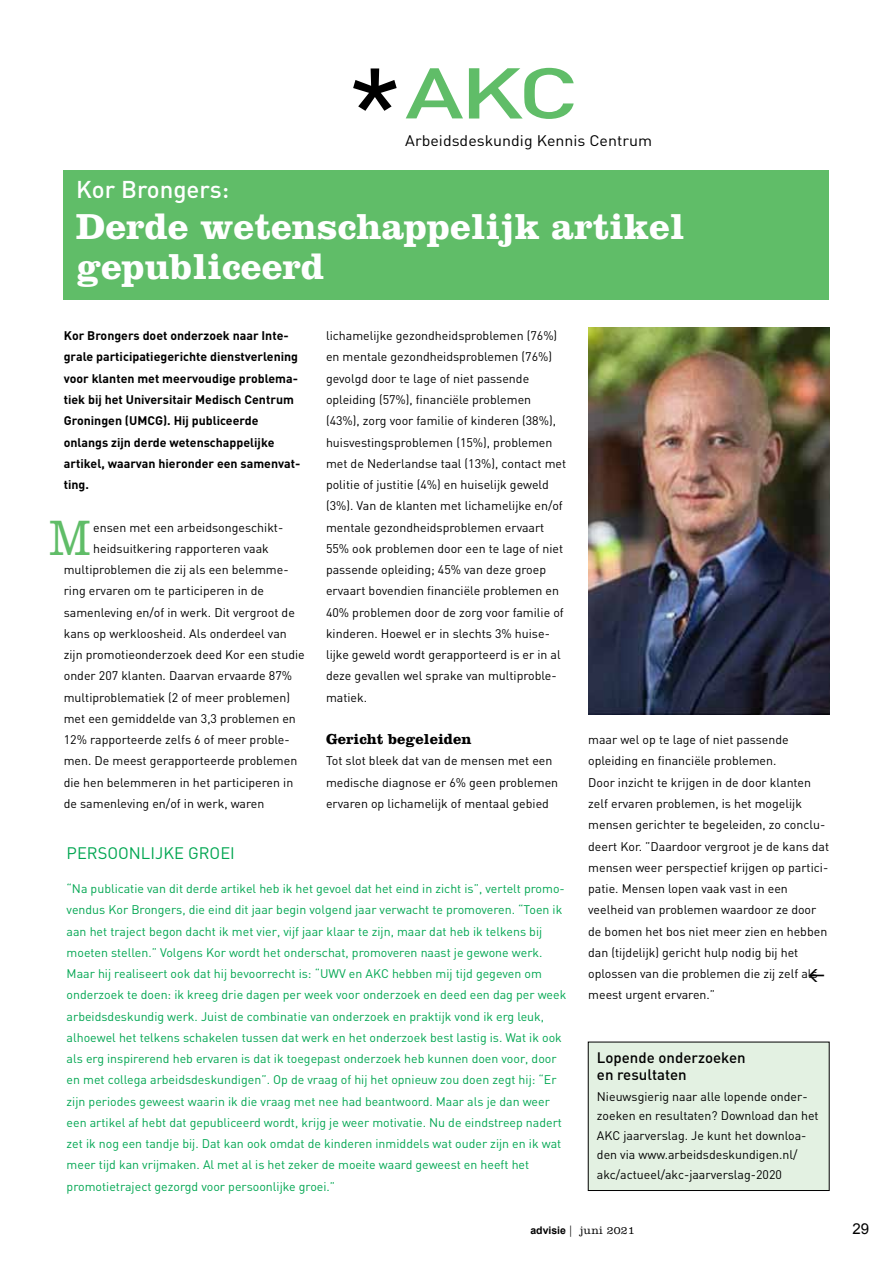
<style>
.page{position:relative;width:893px;height:1263px;background:#fff}
.page>*{position:absolute;margin:0;border:0;box-sizing:border-box;transform-origin:0 0}
.t1{font:300 51.6px "Clarendon LT Std";color:#60bd68;scale:.84 1}
.t2{font:700 37.5px/40.5px "Clarendon LT Std";color:#fff}
.t3{font:24px "DIN Medium Alternate";color:#fff}
.t4{font:16.5px "DIN";color:#00a651}
.t5{font:15.15px "DIN";color:#000;scale:1.05 1}
.t6{font:15px/16.8px "DIN Medium Alternate";color:#000}
.t7{font:700 15px "Clarendon LT Std";color:#000}
.t8{font:15px "Arial";color:#000}
.t9{font:12.3px/21.3px "DIN";color:#000}
.t10{font:12.3px/21.3px "DIN";color:#00a651}
.t11{font:700 12.3px/21.3px "DIN";color:#000}
.t12{font:300 11.25px "Clarendon LT Std";letter-spacing:.02em;color:#000}
.s1{font-family:"Arial";font-weight:700;font-size:10.5px}
</style>
<div class="page">
<div style="left:64px;top:170px;width:765px;height:130px;background:#60bd68"></div>
<svg style="left:406px;top:68px;width:57px;height:50px"></svg>
<svg style="left:353px;top:68px;width:44px;height:43px"></svg>
<svg style="left:469px;top:68px;width:105px;height:51px"></svg>
<div style="left:588px;top:1042px;width:241px;height:148px;background:#e3f1e2"></div>
<div style="left:588px;top:1042px;width:241px;height:149px;border:1px solid #000"></div>
<img style="left:588px;top:327px;width:241px;height:387px">
<p class="t5" style="left:405px;top:131px;width:237px">Arbeidsdeskundig Kennis Centrum</p>
<h3 class="t3" style="left:76px;top:174px;width:154px">Kor Brongers:</h3>
<h2 class="t2" style="left:76px;top:206px;width:610px">Derde wetenschappelijk artikel gepubliceerd</h2>
<p class="t11" style="left:64px;top:325px;width:238px">Kor Brongers doet onderzoek naar Inte&shy;grale participatiegerichte dienstverlening voor klanten met meervoudige problema&shy;tiek bij het Universitair Medisch Centrum Groningen (UMCG). Hij publiceerde onlangs zijn derde wetenschappelijke artikel, waarvan hieronder een samenvat&shy;ting.</p>
<p class="t9" style="left:93px;top:516px;width:192px">ensen met een arbeidsongeschikt-</p>
<p class="t9" style="left:93px;top:537px;width:177px">heidsuitkering rapporteren vaak</p>
<p class="t9" style="left:64px;top:559px;width:226px">multiproblemen die zij als een belemme-</p>
<p class="t9" style="left:64px;top:580px;width:202px">ring ervaren om te participeren in de</p>
<p class="t9" style="left:64px;top:601px;width:233px">samenleving en/of in werk. Dit vergroot de</p>
<p class="t9" style="left:64px;top:622px;width:225px">kans op werkloosheid. Als onderdeel van</p>
<p class="t9" style="left:64px;top:644px;width:242px">zijn promotieonderzoek deed Kor een studie</p>
<p class="t9" style="left:64px;top:665px;width:230px">onder 207 klanten. Daarvan ervaarde 87%</p>
<p class="t9" style="left:64px;top:686px;width:228px">multiproblematiek (2 of meer problemen)</p>
<p class="t9" style="left:64px;top:708px;width:234px">met een gemiddelde van 3,3 problemen en</p>
<p class="t9" style="left:64px;top:729px;width:227px">12% rapporteerde zelfs 6 of meer proble-</p>
<p class="t9" style="left:64px;top:750px;width:235px">men. De meest gerapporteerde problemen</p>
<p class="t9" style="left:64px;top:771px;width:231px">die hen belemmeren in het participeren in</p>
<p class="t9" style="left:64px;top:793px;width:202px">de samenleving en/of in werk, waren</p>
<h1 class="t1" style="left:50px;top:508px;width:50px">M</h1>
<p class="t9" style="left:326px;top:325px;width:242px">lichamelijke gezondheidsproblemen (76%) en mentale gezondheidsproblemen (76%) gevolgd door te lage of niet passende opleiding (57%), financiële problemen (43%), zorg voor familie of kinderen (38%), huisvestingsproblemen (15%), problemen met de Nederlandse taal (13%), contact met politie of justitie (4%) en huiselijk geweld (3%). Van de klanten met lichamelijke en/of mentale gezondheidsproblemen ervaart 55% ook problemen door een te lage of niet passende opleiding; 45% van deze groep ervaart bovendien financiële problemen en 40% problemen door de zorg voor familie of kinderen. Hoewel er in slechts 3% huise&shy;lijke geweld wordt gerapporteerd is er in al deze gevallen wel sprake van multiproble&shy;matiek.</p>
<p class="t7" style="left:326px;top:730px;width:147px">Gericht begeleiden</p>
<p class="t9" style="left:326px;top:750px;width:234px">Tot slot bleek dat van de mensen met een medische diagnose er 6% geen problemen ervaren op lichamelijk of mentaal gebied</p>
<h3 class="t4" style="left:67px;top:843px;width:21px">Persoonlijke</h3>
<h3 class="t4" style="left:188px;top:843px;width:10px">groei</h3>
<p class="t10" style="left:67px;top:878px;width:501px">“Na publicatie van dit derde artikel heb ik het gevoel dat het eind in zicht is”, vertelt promo&shy;vendus Kor Brongers, die eind dit jaar begin volgend jaar verwacht te promoveren. “Toen ik aan het traject begon dacht ik met vier, vijf jaar klaar te zijn, maar dat heb ik telkens bij moeten stellen.” Volgens Kor wordt het onderschat, promoveren naast je gewone werk.<br>Maar hij realiseert ook dat hij bevoorrecht is: “UWV en AKC hebben mij tijd gegeven om onderzoek te doen: ik kreeg drie dagen per week voor onderzoek en deed een dag per week arbeidsdeskundig werk. Juist de combinatie van onderzoek en praktijk vond ik erg leuk, alhoewel het telkens schakelen tussen dat werk en het onderzoek best lastig is. Wat ik ook als erg inspirerend heb ervaren is dat ik toegepast onderzoek heb kunnen doen voor, door en met collega arbeidsdeskundigen”. Op de vraag of hij het opnieuw zou doen zegt hij: “Er zijn periodes geweest waarin ik die vraag met nee had beantwoord. Maar als je dan weer een artikel af hebt dat gepubliceerd wordt, krijg je weer motivatie. Nu de eindstreep nadert zet ik nog een tandje bij. Dat kan ook omdat de kinderen inmiddels wat ouder zijn en ik wat meer tijd kan vrijmaken. Al met al is het zeker de moeite waard geweest en heeft het promotietraject gezorgd voor persoonlijke groei.”</p>
<p class="t9" style="left:588px;top:729px;width:242px">maar wel op te lage of niet passende opleiding en financiële problemen.<br>Door inzicht te krijgen in de door klanten zelf ervaren problemen, is het mogelijk mensen gerichter te begeleiden, zo conclu&shy;deert Kor. ”Daardoor vergroot je de kans dat mensen weer perspectief krijgen op partici&shy;patie. Mensen lopen vaak vast in een veelheid van problemen waardoor ze door de bomen het bos niet meer zien en hebben dan (tijdelijk) gericht hulp nodig bij het oplossen van die problemen die zij zelf als meest urgent ervaren.”</p>
<p class="t6" style="left:597px;top:1049px;width:150px">Lopende onderzoeken en resultaten</p>
<p class="t9" style="left:597px;top:1086px;width:223px;line-height:19.5px">Nieuwsgierig naar alle lopende onder&shy;zoeken en resultaten? Download dan het AKC jaarverslag. Je kunt het downloa&shy;den via www.arbeidsdeskundigen.nl/ akc/actueel/akc-jaarverslag-2020</p>
<p class="t12" style="left:530px;top:1223px;width:106px"><span class="s1">advisie</span> | juni 2021</p>
<p class="t8" style="left:852px;top:1219px;width:18px">29</p>
</div>
